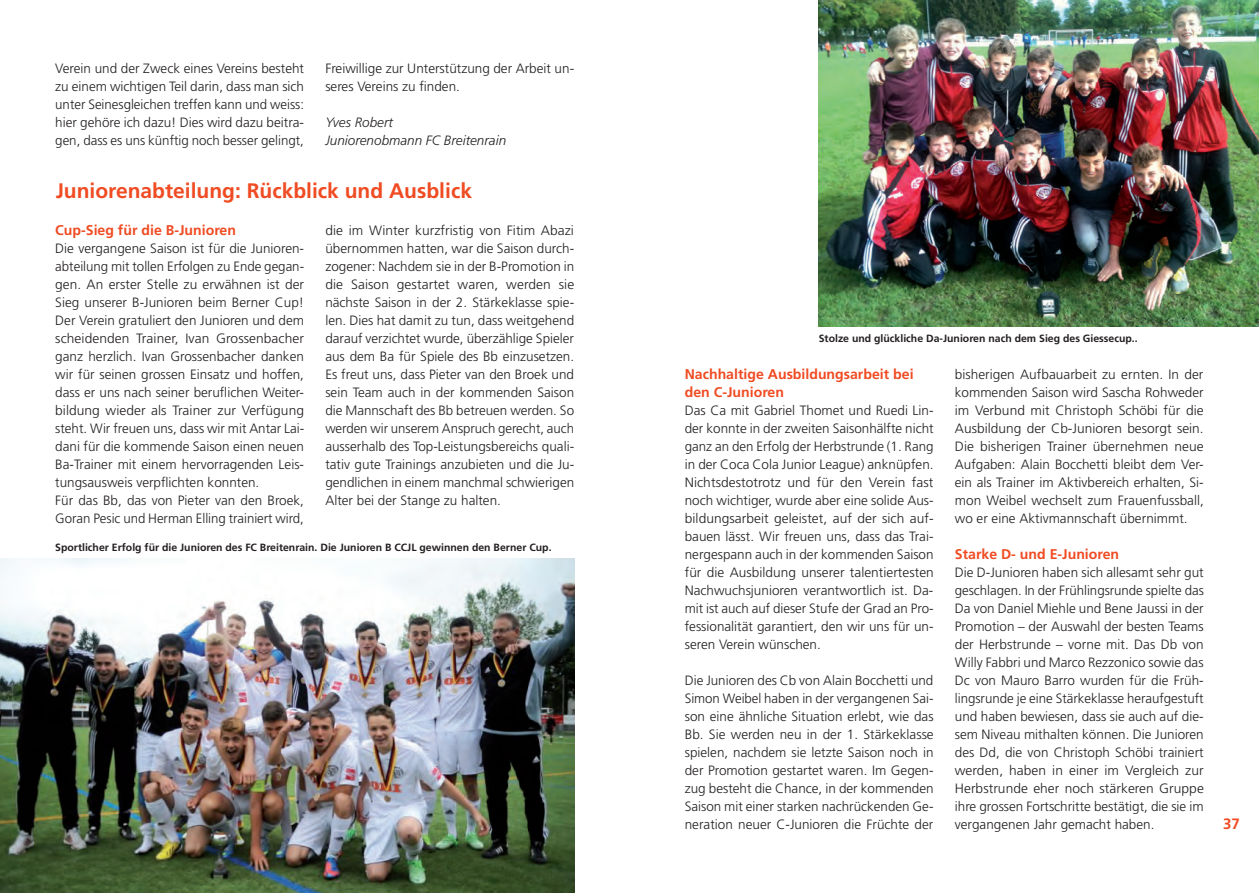
<style>
.page{position:relative;width:1259px;height:893px;background:#fff}
.page>*{position:absolute;margin:0;border:0;box-sizing:border-box;transform-origin:0 0}
.t1{font:700 21px "Frutiger LT Std";color:#f04b22}
.t2{font:700 15px "Frutiger LT Std";color:#f04b22}
.t3{font:700 14.1px/18px "Frutiger LT Std";color:#f04b22}
.t4{font:300 13.5px/18px "Frutiger LT Std";color:#231f20;text-align:justify}
.t5{font:italic 300 13.5px/18px "Frutiger LT Std";color:#231f20}
.t6{font:700 10.5px "Frutiger LT Std";color:#231f20}
</style>
<div class="page">
<img style="left:0;top:559px;width:574px;height:334px">
<img style="left:819px;top:0;width:440px;height:327px">
<p class="t4" style="left:55px;top:59px;width:250px">Verein und der Zweck eines Vereins besteht zu einem wichtigen Teil darin, dass man sich unter Seinesgleichen treffen kann und weiss: hier gehöre ich dazu! Dies wird dazu beitra&shy;gen, dass es uns künftig noch besser gelingt,</p>
<p class="t4" style="left:325px;top:59px;width:250px">Freiwillige zur Unterstützung der Arbeit un&shy;seres Vereins zu finden.</p>
<p class="t5" style="left:325px;top:113px;width:182px">Yves Robert<br>Juniorenobmann FC Breitenrain</p>
<h1 class="t1" style="left:56px;top:179px;width:418px">Juniorenabteilung: Rückblick und Ausblick</h1>
<p class="t3" style="left:55px;top:221px;width:182px">Cup-Sieg für die B-Junioren</p>
<p class="t4" style="left:55px;top:239px;width:250px;text-align:left">Die vergangene Saison ist für die Junioren&shy;abteilung mit tollen Erfolgen zu Ende gegan&shy;gen. An erster Stelle zu erwähnen ist der Sieg unserer B-Junioren beim Berner Cup!<br>Der Verein gratuliert den Junioren und dem scheidenden Trainer, Ivan Grossenbacher ganz herzlich. Ivan Grossenbacher danken wir für seinen grossen Einsatz und hoffen, dass er uns nach seiner beruflichen Weiter&shy;bildung wieder als Trainer zur Verfügung steht. Wir freuen uns, dass wir mit Antar Lai&shy;dani für die kommende Saison einen neuen Ba-Trainer mit einem hervorragenden Leis&shy;tungsausweis verpflichten konnten.<br>Für das Bb, das von Pieter van den Broek, Goran Pesic und Herman Elling trainiert wird,</p>
<p class="t4" style="left:325px;top:221px;width:250px">die im Winter kurzfristig von Fitim Abazi übernommen hatten, war die Saison durch&shy;zogener: Nachdem sie in der B-Promotion in die Saison gestartet waren, werden sie nächste Saison in der 2. Stärkeklasse spie&shy;len. Dies hat damit zu tun, dass weitgehend darauf verzichtet wurde, überzählige Spieler aus dem Ba für Spiele des Bb einzusetzen.<br>Es freut uns, dass Pieter van den Broek und sein Team auch in der kommenden Saison die Mannschaft des Bb betreuen werden. So werden wir unserem Anspruch gerecht, auch ausserhalb des Top-Leistungsbereichs quali&shy;tativ gute Trainings anzubieten und die Ju&shy;gendlichen in einem manchmal schwierigen Alter bei der Stange zu halten.</p>
<p class="t6" style="left:55px;top:542px;width:498px">Sportlicher Erfolg für die Junioren des FC Breitenrain. Die Junioren B CCJL gewinnen den Berner Cup.</p>
<p class="t6" style="left:819px;top:332px;width:320px">Stolze und glückliche Da-Junioren nach dem Sieg des Giessecup..</p>
<p class="t3" style="left:685px;top:365px;width:230px">Nachhaltige Ausbildungsarbeit bei den C-Junioren</p>
<p class="t4" style="left:685px;top:401px;width:250px">Das Ca mit Gabriel Thomet und Ruedi Lin&shy;der konnte in der zweiten Saisonhälfte nicht ganz an den Erfolg der Herbstrunde (1. Rang in der Coca Cola Junior League) anknüpfen.<br>Nichtsdestotrotz und für den Verein fast noch wichtiger, wurde aber eine solide Aus&shy;bildungsarbeit geleistet, auf der sich auf&shy;bauen lässt. Wir freuen uns, dass das Trai&shy;nergespann auch in der kommenden Saison für die Ausbildung unserer talentiertesten Nachwuchsjunioren verantwortlich ist. Da&shy;mit ist auch auf dieser Stufe der Grad an Pro&shy;fessionalität garantiert, den wir uns für un&shy;seren Verein wünschen.</p>
<p class="t4" style="left:685px;top:671px;width:250px">Die Junioren des Cb von Alain Bocchetti und Simon Weibel haben in der vergangenen Sai&shy;son eine ähnliche Situation erlebt, wie das Bb. Sie werden neu in der 1. Stärkeklasse spielen, nachdem sie letzte Saison noch in der Promotion gestartet waren. Im Gegen&shy;zug besteht die Chance, in der kommenden Saison mit einer starken nachrückenden Ge&shy;neration neuer C-Junioren die Früchte der</p>
<p class="t4" style="left:955px;top:365px;width:250px">bisherigen Aufbauarbeit zu ernten. In der kommenden Saison wird Sascha Rohweder im Verbund mit Christoph Schöbi für die Ausbildung der Cb-Junioren besorgt sein.<br>Die bisherigen Trainer übernehmen neue Aufgaben: Alain Bocchetti bleibt dem Ver&shy;ein als Trainer im Aktivbereich erhalten, Si&shy;mon Weibel wechselt zum Frauenfussball, wo er eine Aktivmannschaft übernimmt.</p>
<p class="t3" style="left:955px;top:545px;width:166px">Starke D- und E-Junioren</p>
<p class="t4" style="left:955px;top:563px;width:250px">Die D-Junioren haben sich allesamt sehr gut geschlagen. In der Frühlingsrunde spielte das Da von Daniel Miehle und Bene Jaussi in der Promotion – der Auswahl der besten Teams der Herbstrunde – vorne mit. Das Db von Willy Fabbri und Marco Rezzonico sowie das Dc von Mauro Barro wurden für die Früh&shy;lingsrunde je eine Stärkeklasse heraufgestuft und haben bewiesen, dass sie auch auf die&shy;sem Niveau mithalten können. Die Junioren des Dd, die von Christoph Schöbi trainiert werden, haben in einer im Vergleich zur Herbstrunde eher noch stärkeren Gruppe ihre grossen Fortschritte bestätigt, die sie im vergangenen Jahr gemacht haben.</p>
<p class="t2" style="left:1223px;top:815px;width:18px">37</p>
</div>
